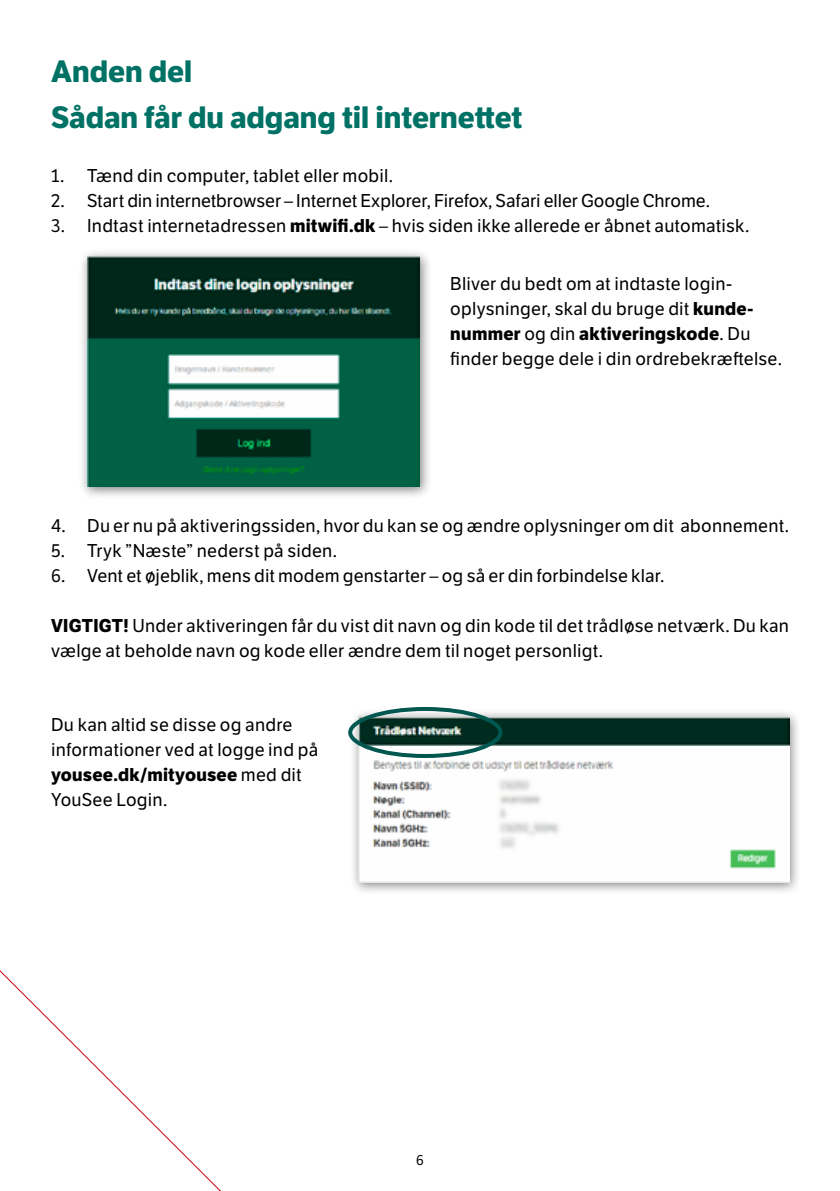
<style>
.page{position:relative;width:840px;height:1191px;background:#fff}
.page>*{position:absolute;margin:0;border:0;box-sizing:border-box;transform-origin:0 0}
.t1{font:700 30px/46px "LFT Etica";color:#007265}
.t2{font:18px/25px "LFT Etica";letter-spacing:.01em;color:#000}
.t3{font:14px "LFT Etica";color:#000}
.s1{font-weight:700}
</style>
<div class="page">
<div style="left:78px;top:248px;width:354px;height:252px;background:#000;opacity:.5"></div>
<img style="left:87px;top:257px;width:332px;height:229px">
<div style="left:349px;top:707px;width:452px;height:188px;background:#000;opacity:.5"></div>
<img style="left:358px;top:716px;width:430px;height:166px">
<div style="left:348px;top:707px;width:154px;height:51px;border:4px solid #00574f;border-radius:50%"></div>
<svg style="left:0;top:970px;width:221px;height:221px"></svg>
<h1 class="t1" style="left:51px;top:48px;width:472px">Anden del<br>Sådan får du adgang til internettet</h1>
<p class="t2" style="left:51px;top:163px;width:343px">1. Tænd din computer, tablet eller mobil.</p>
<p class="t2" style="left:51px;top:188px;width:660px">2. Start din internetbrowser – Internet Explorer, Firefox, Safari eller Google Chrome.</p>
<p class="t2" style="left:51px;top:213px;width:699px">3. Indtast internetadressen <span class="s1">mitwifi.dk</span> – hvis siden ikke allerede er åbnet automatisk.</p>
<p class="t2" style="left:450px;top:271px;width:333px">Bliver du bedt om at indtaste login&shy;oplysninger, skal du bruge dit <span class="s1">kunde&shy;nummer</span> og din <span class="s1">aktiveringskode</span>. Du finder begge dele i din ordrebekræftelse.</p>
<p class="t2" style="left:51px;top:513px;width:739px">4. Du er nu på aktiveringssiden, hvor du kan se og ændre oplysninger om dit abonnement.</p>
<p class="t2" style="left:51px;top:538px;width:287px">5. Tryk ”Næste” nederst på siden.</p>
<p class="t2" style="left:51px;top:563px;width:614px">6. Vent et øjeblik, mens dit modem genstarter – og så er din forbindelse klar.</p>
<p class="t2" style="left:51px;top:613px;width:739px"><span class="s1">VIGTIGT!</span> Under aktiveringen får du vist dit navn og din kode til det trådløse netværk. Du kan vælge at beholde navn og kode eller ændre dem til noget personligt.</p>
<p class="t2" style="left:51px;top:713px;width:268px">Du kan altid se disse og andre informationer ved at logge ind på <span class="s1">yousee.dk/mityousee</span> med dit<br>YouSee Login.</p>
<p class="t3" style="left:416px;top:1152px;width:9px">6</p>
</div>
